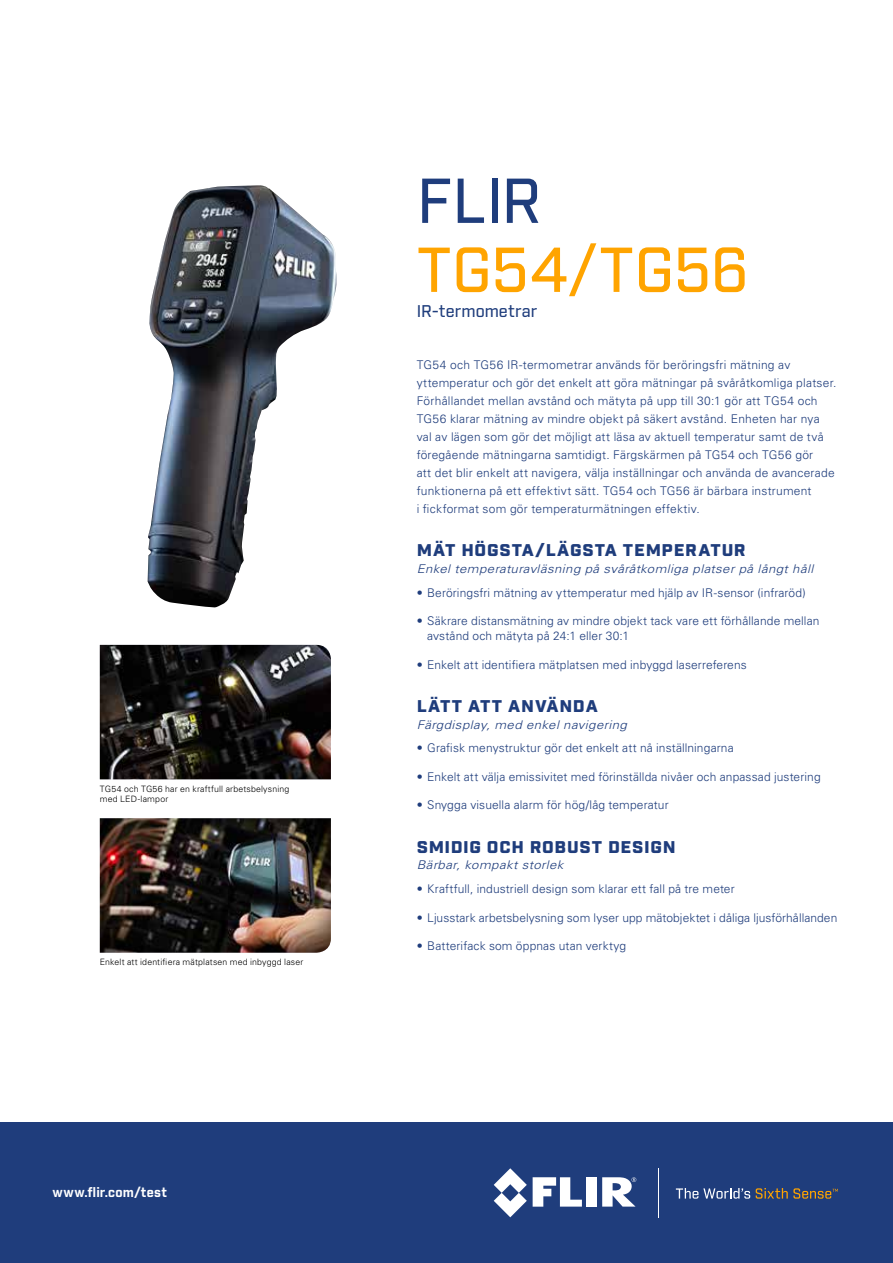
<style>
.page{position:relative;width:893px;height:1263px;background:#fff}
.page>*{position:absolute;margin:0;border:0;box-sizing:border-box;transform-origin:0 0}
.t1{font:500 61.5px "Industry";color:#ffa400}
.t2{font:500 61.5px "Industry";color:#1f3d7c}
.t3{font:900 16.5px "Industry";letter-spacing:.04em;color:#1f3d7c;scale:1.1 1}
.t4{font:500 16.5px "Industry";letter-spacing:.005em;color:#1f3d7c}
.t5{font:700 13.2px "Industry";letter-spacing:.02em;color:#fff}
.t6{font:300 12px/18px "Univers LT Std";letter-spacing:.015em;color:#1f3d7c}
.t7{font:italic 300 12px "Univers LT Std";letter-spacing:.035em;color:#1f3d7c;scale:1.1 1}
.t8{font:300 8.7px/10.5px "Univers LT Std";letter-spacing:.02em;color:#000}
</style>
<div class="page">
<img style="left:148px;top:185px;width:189px;height:423px">
<div style="left:0;top:1123px;width:893px;height:140px;background:#1f3d7c"></div>
<svg style="left:533px;top:1177px;width:49px;height:30px"></svg>
<div style="left:587px;top:1177px;width:10px;height:29px;background:#fff"></div>
<svg style="left:494px;top:1168px;width:33px;height:49px"></svg>
<svg style="left:602px;top:1177px;width:34px;height:29px"></svg>
<svg style="left:676px;top:1188px;width:74px;height:10px"></svg>
<svg style="left:756px;top:1188px;width:82px;height:10px"></svg>
<hr style="left:658px;top:1168px;width:1px;height:49px;background:#fff">
<img style="left:100px;top:645px;width:231px;height:134px">
<img style="left:100px;top:818px;width:231px;height:135px">
<p class="t8" style="left:100px;top:783px;width:191px">TG54 och TG56 har en kraftfull arbetsbelysning med LED-lampor</p>
<p class="t8" style="left:100px;top:957px;width:205px">Enkelt att identifiera mätplatsen med inbyggd laser</p>
<p class="t5" style="left:53px;top:1184px;width:116px">www.flir.com/test</p>
<h1 class="t2" style="left:417px;top:164px;width:126px">FLIR</h1>
<h1 class="t1" style="left:417px;top:233px;width:334px">TG54/TG56</h1>
<h2 class="t4" style="left:417px;top:301px;width:122px">IR-termometrar</h2>
<p class="t6" style="left:417px;top:356px;width:421px">TG54 och TG56 IR-termometrar används för beröringsfri mätning av yttemperatur och gör det enkelt att göra mätningar på svåråtkomliga platser.<br>Förhållandet mellan avstånd och mätyta på upp till 30:1 gör att TG54 och TG56 klarar mätning av mindre objekt på säkert avstånd. Enheten har nya val av lägen som gör det möjligt att läsa av aktuell temperatur samt de två föregående mätningarna samtidigt. Färgskärmen på TG54 och TG56 gör<br>att det blir enkelt att navigera, välja inställningar och använda de avancerade funktionerna på ett effektivt sätt. TG54 och TG56 är bärbara instrument<br>i fickformat som gör temperaturmätningen effektiv.</p>
<h2 class="t3" style="left:417px;top:540px;width:301px">MÄT HÖGSTA/LÄGSTA TEMPERATUR</h2>
<p class="t7" style="left:417px;top:561px;width:362px">Enkel temperaturavläsning på svåråtkomliga platser på långt håll</p>
<p class="t6" style="left:417px;top:583px;width:391px">• Beröringsfri mätning av yttemperatur med hjälp av IR-sensor (infraröd)</p>
<p class="t6" style="left:427px;top:613px;width:394px;line-height:15px;text-indent:-10px">• Säkrare distansmätning av mindre objekt tack vare ett förhållande mellan avstånd och mätyta på 24:1 eller 30:1</p>
<p class="t6" style="left:417px;top:655px;width:332px">• Enkelt att identifiera mätplatsen med inbyggd laserreferens</p>
<h2 class="t3" style="left:417px;top:696px;width:166px">LÄTT ATT ANVÄNDA</h2>
<p class="t7" style="left:417px;top:717px;width:193px">Färgdisplay, med enkel navigering</p>
<p class="t6" style="left:417px;top:739px;width:319px">• Grafisk menystruktur gör det enkelt att nå inställningarna</p>
<p class="t6" style="left:417px;top:768px;width:406px">• Enkelt att välja emissivitet med förinställda nivåer och anpassad justering</p>
<p class="t6" style="left:417px;top:796px;width:254px">• Snygga visuella alarm för hög/låg temperatur</p>
<h2 class="t3" style="left:417px;top:837px;width:237px">SMIDIG OCH ROBUST DESIGN</h2>
<p class="t7" style="left:417px;top:858px;width:135px">Bärbar, kompakt storlek</p>
<p class="t6" style="left:417px;top:880px;width:319px">• Kraftfull, industriell design som klarar ett fall på tre meter</p>
<p class="t6" style="left:417px;top:908px;width:422px">• Ljusstark arbetsbelysning som lyser upp mätobjektet i dåliga ljusförhållanden</p>
<p class="t6" style="left:417px;top:937px;width:211px">• Batterifack som öppnas utan verktyg</p>
</div>
